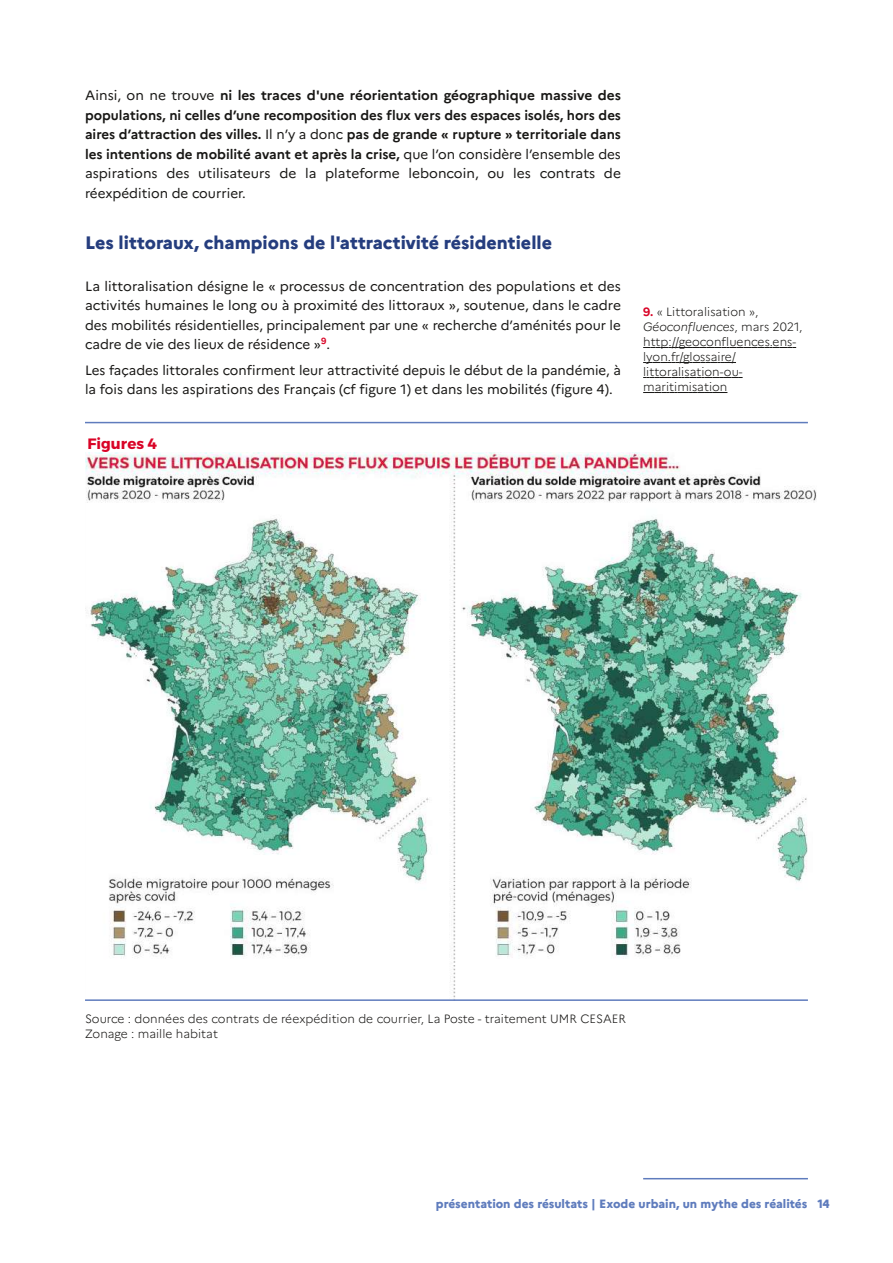
<style>
.page{position:relative;width:893px;height:1263px;background:#fff}
.page>*{position:absolute;margin:0;border:0;box-sizing:border-box;transform-origin:0 0}
.t1{font:800 18px "Marianne";color:#253d7e}
.t2{font:15px "Trueno Bd";color:#d90326}
.t3{font:13.5px/19.5px "Marianne";color:#181715;text-align:justify}
.t4{font:700 13.5px/19.5px "Marianne";color:#181715;text-align:justify}
.t5{font:300 12px/15px "Marianne";color:#181715}
.t6{font:800 12px "Marianne";color:#5f7cbd}
.s1{font-weight:400}
.s2{font-weight:700;color:#d90326}
.s3{font-style:italic}
</style>
<div class="page">
<hr style="left:643px;top:1178px;width:165px;height:1px;background:#5f7cbd">
<svg style="left:643px;top:347px;width:153px;height:1px"></svg>
<svg style="left:643px;top:362px;width:93px;height:1px"></svg>
<svg style="left:643px;top:377px;width:100px;height:1px"></svg>
<svg style="left:643px;top:392px;width:84px;height:1px"></svg>
<hr style="left:85px;top:422px;width:723px;height:1px;background:#5f7cbd">
<img style="left:85px;top:453px;width:731px;height:545px">
<div style="left:735px;top:894px;width:73px;height:112px;background:#fff"></div>
<hr style="left:85px;top:999px;width:723px;height:2px;background:#5f7cbd">
<p class="t4" style="left:85px;top:85px;width:537px"><span class="s1">Ainsi, on ne trouve</span> ni les traces d'une réorientation géographique massive des populations, ni celles d’une recomposition des flux vers des espaces isolés, hors des aires d’attraction des villes. <span class="s1">Il n’y a donc</span> pas de grande « rupture » territoriale dans les intentions de mobilité avant et après la crise, <span class="s1">que l’on considère l’ensemble des aspirations des utilisateurs de la plateforme leboncoin, ou les contrats de réexpédition de courrier.</span></p>
<h1 class="t1" style="left:85px;top:228px;width:469px">Les littoraux, champions de l'attractivité résidentielle</h1>
<p class="t3" style="left:85px;top:275px;width:537px">La littoralisation désigne le « processus de concentration des populations et des activités humaines le long ou à proximité des littoraux », soutenue, dans le cadre des mobilités résidentielles, principalement par une « recherche d’aménités pour le cadre de vie des lieux de résidence »<sup>9</sup>.</p>
<p class="t3" style="left:85px;top:359px;width:537px">Les façades littorales confirment leur attractivité depuis le début de la pandémie, à la fois dans les aspirations des Français (cf figure 1) et dans les mobilités (figure 4).</p>
<p class="t2" style="left:88px;top:434px;width:71px">Figures 4</p>
<p class="t5" style="left:643px;top:303px;width:161px"><span class="s2">9.</span> « Littoralisation »,<br><span class="s3">Géoconfluences</span>, mars 2021, http://geoconfluences.ens&shy;lyon.fr/glossaire/ littoralisation-ou&shy;maritimisation</p>
<p class="t5" style="left:85px;top:1010px;width:542px">Source : données des contrats de réexpédition de courrier, La Poste - traitement UMR CESAER<br>Zonage : maille habitat</p>
<p class="t6" style="left:436px;top:1194px;width:395px">présentation des résultats | Exode urbain, un mythe des réalités 14</p>
</div>
